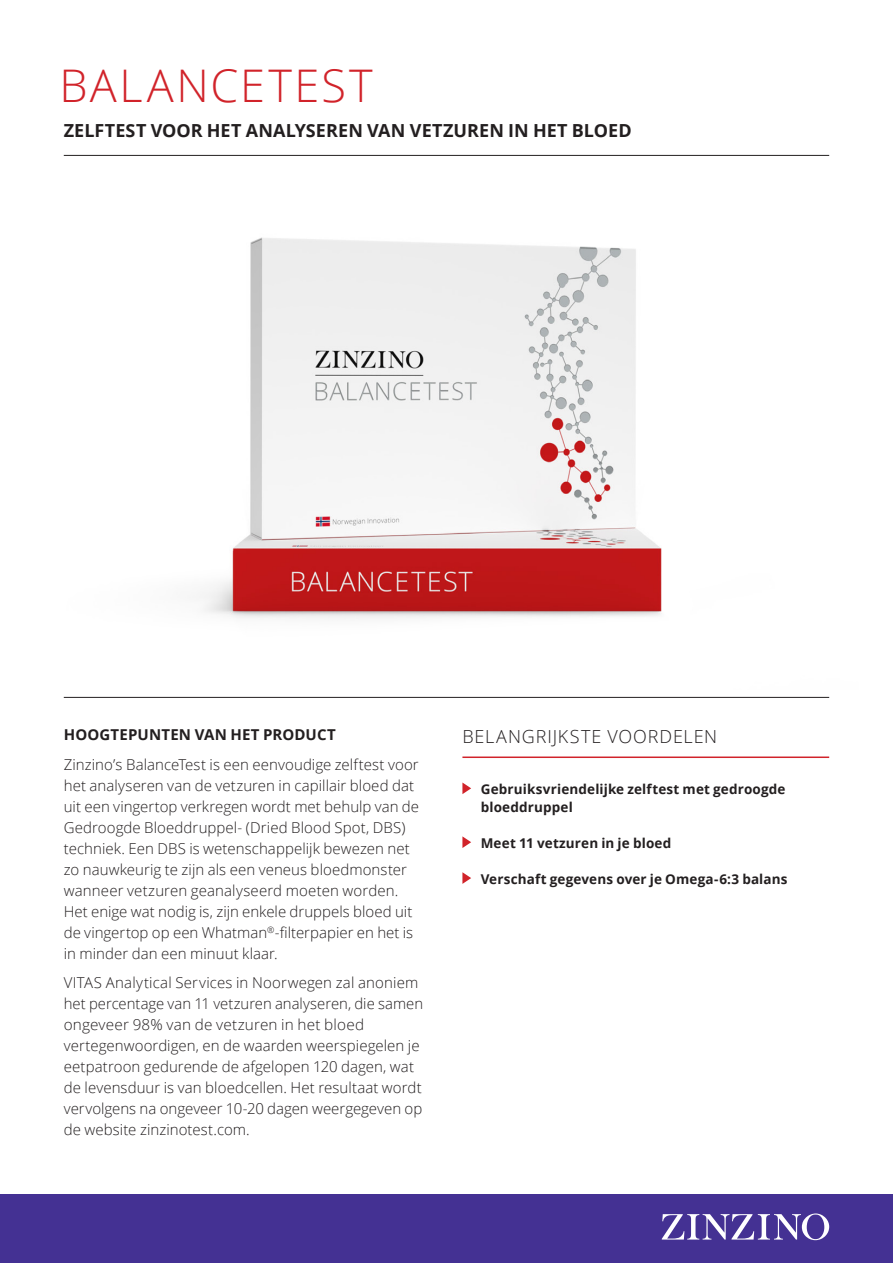
<style>
.page{position:relative;width:893px;height:1263px;background:#fff}
.page>*{position:absolute;margin:0;border:0;box-sizing:border-box;transform-origin:0 0}
.Heading_30_35_-_färg{font:300 45px "Open Sans";letter-spacing:.055em;color:#d1232a}
.t1{font:700 18px "Open Sans";letter-spacing:.005em;color:#231f20}
.Sub-heading_12_14{font:300 18px "Open Sans";letter-spacing:.05em;color:#231f20}
.Preamble_10_14{font:300 15px/21px "Open Sans";letter-spacing:.005em;color:#231f20}
.Preamble_10_14-2{font:700 15px "Open Sans";letter-spacing:.01em;color:#231f20}
.Key_Benefits_9_12{font:700 13.5px/18px "Open Sans";letter-spacing:.01em;color:#231f20}
</style>
<div class="page">
<div style="left:0;top:1194px;width:893px;height:69px;background:#443193"></div>
<svg style="left:662px;top:1213px;width:167px;height:27px"></svg>
<img style="left:199px;top:237px;width:463px;height:382px">
<hr style="left:64px;top:155px;width:765px;height:1px;background:#231f20">
<hr style="left:64px;top:697px;width:765px;height:1px;background:#231f20">
<hr style="left:462px;top:756px;width:367px;height:2px;background:#d1232a">
<svg style="left:462px;top:782px;width:9px;height:12px"></svg>
<svg style="left:462px;top:836px;width:9px;height:12px"></svg>
<svg style="left:462px;top:872px;width:9px;height:12px"></svg>
<p class="Heading_30_35_-_färg" style="left:60px;top:55px;width:315px">BALANCETEST</p>
<p class="t1" style="left:64px;top:118px;width:569px">ZELFTEST VOOR HET ANALYSEREN VAN VETZUREN IN HET BLOED</p>
<p class="Preamble_10_14-2" style="left:64px;top:724px;width:274px">HOOGTEPUNTEN VAN HET PRODUCT</p>
<p class="Preamble_10_14" style="left:64px;top:753px;width:357px">Zinzino’s BalanceTest is een eenvoudige zelftest voor het analyseren van de vetzuren in capillair bloed dat uit een vingertop verkregen wordt met behulp van de Gedroogde Bloeddruppel- (Dried Blood Spot, DBS) techniek. Een DBS is wetenschappelijk bewezen net zo nauwkeurig te zijn als een veneus bloedmonster wanneer vetzuren geanalyseerd moeten worden.<br>Het enige wat nodig is, zijn enkele druppels bloed uit de vingertop op een Whatman<sup>®</sup>-filterpapier en het is in minder dan een minuut klaar.</p>
<p class="Preamble_10_14" style="left:64px;top:972px;width:361px">VITAS Analytical Services in Noorwegen zal anoniem het percentage van 11 vetzuren analyseren, die samen ongeveer 98% van de vetzuren in het bloed vertegenwoordigen, en de waarden weerspiegelen je eetpatroon gedurende de afgelopen 120 dagen, wat de levensduur is van bloedcellen. Het resultaat wordt vervolgens na ongeveer 10-20 dagen weergegeven op de website zinzinotest.com.</p>
<p class="Sub-heading_12_14" style="left:462px;top:724px;width:256px">BELANGRIJKSTE VOORDELEN</p>
<p class="Key_Benefits_9_12" style="left:481px;top:780px;width:306px">Gebruiksvriendelijke zelftest met gedroogde bloeddruppel</p>
<p class="Key_Benefits_9_12" style="left:481px;top:834px;width:192px">Meet 11 vetzuren in je bloed</p>
<p class="Key_Benefits_9_12" style="left:481px;top:870px;width:308px">Verschaft gegevens over je Omega-6:3 balans</p>
</div>
